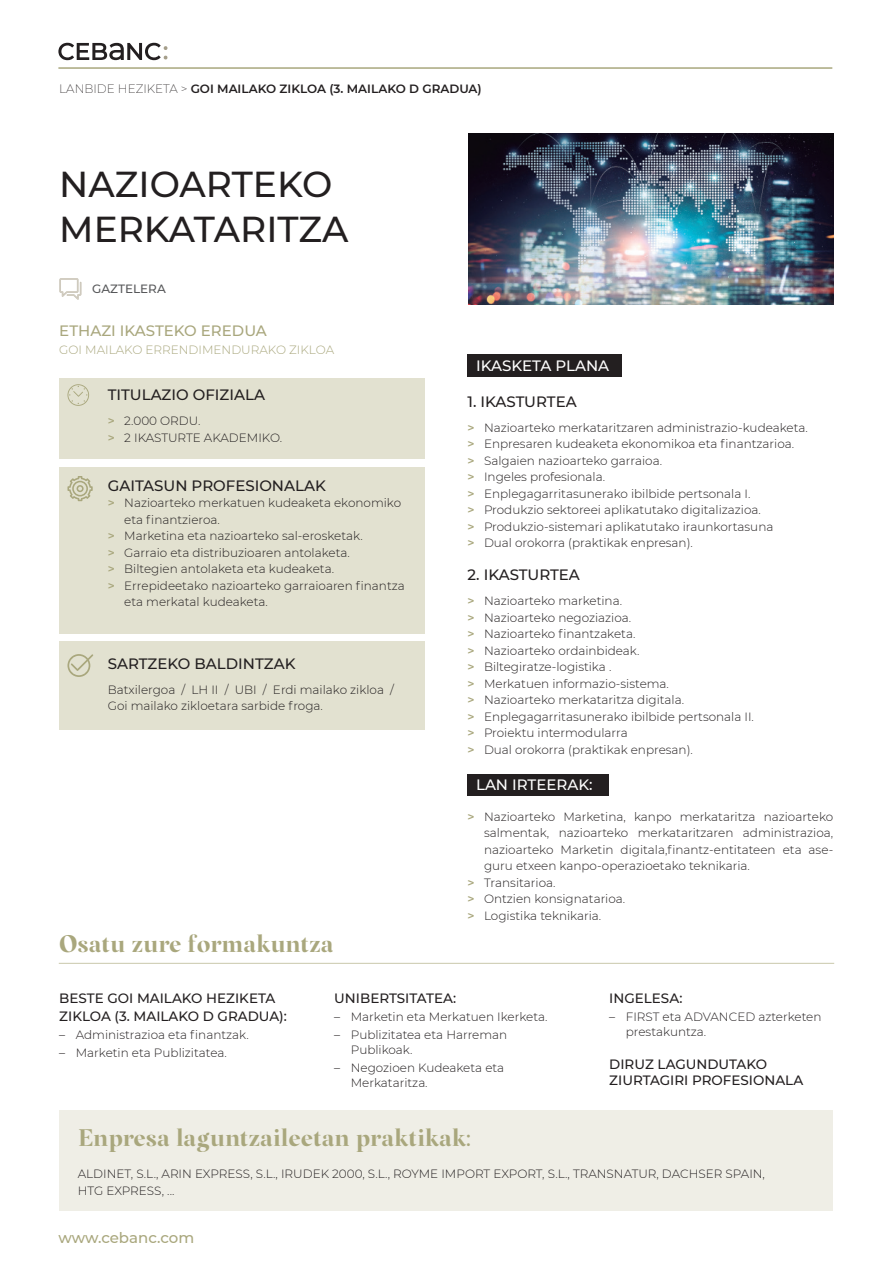
<style>
.page{position:relative;width:893px;height:1263px;background:#fff}
.page>*{position:absolute;margin:0;border:0;box-sizing:border-box;transform-origin:0 0}
.t1{font:500 36px/45px "Montserrat";color:#231f20}
.t2{font:700 24px "Margaret";letter-spacing:-.01em;color:#a9a77d}
.t3{font:500 15px "Montserrat";color:#231f20}
.t4{font:500 15px "Montserrat";color:#a9a77d}
.t5{font:500 15px "Montserrat";color:#fff}
.t6{font:500 13.5px/18px "Montserrat";color:#231f20}
.t7{font:300 12px/16.5px "Montserrat";color:#231f20}
.t8{font:600 12px "Montserrat";color:#231f20}
.t9{font:300 12px "Montserrat";color:#a9a77d}
.t10{font:500 12px "Montserrat";color:#57585a}
.s1{font-weight:200}
.s2{font-weight:600;color:#a9a77d}
</style>
<div class="page">
<hr style="left:58px;top:67px;width:774px;height:2px;background:#a9a77d">
<svg style="left:58px;top:43px;width:109px;height:17px"></svg>
<div style="left:59px;top:378px;width:366px;height:80px;background:#e2e1d0"></div>
<div style="left:59px;top:467px;width:366px;height:166px;background:#e2e1d0"></div>
<div style="left:59px;top:642px;width:366px;height:88px;background:#e2e1d0"></div>
<img style="left:469px;top:133px;width:364px;height:171px">
<div style="left:467px;top:354px;width:155px;height:23px;background:#231f20"></div>
<div style="left:467px;top:774px;width:142px;height:21px;background:#231f20"></div>
<svg style="left:67px;top:384px;width:22px;height:22px"></svg>
<svg style="left:67px;top:654px;width:26px;height:23px"></svg>
<svg style="left:67px;top:476px;width:26px;height:25px"></svg>
<hr style="left:59px;top:963px;width:775px;height:1px;background:#d0ceb5">
<svg style="left:59px;top:278px;width:22px;height:22px"></svg>
<div style="left:59px;top:1111px;width:774px;height:100px;background:#efeee6"></div>
<p class="t8" style="left:59px;top:80px;width:424px"><span class="s1">LANBIDE HEZIKETA &gt;</span> GOI MAILAKO ZIKLOA (3. MAILAKO D GRADUA)</p>
<h1 class="t1" style="left:59px;top:161px;width:291px">NAZIOARTEKO<br>MERKATARITZA</h1>
<p class="t10" style="left:92px;top:280px;width:75px">GAZTELERA</p>
<p class="t4" style="left:59px;top:320px;width:209px">ETHAZI IKASTEKO EREDUA</p>
<p class="t9" style="left:59px;top:341px;width:276px">GOI MAILAKO ERRENDIMENDURAKO ZIKLOA</p>
<p class="t3" style="left:108px;top:384px;width:159px">TITULAZIO OFIZIALA</p>
<p class="t7" style="left:108px;top:412px;width:176px"><span class="s2">&gt;</span> 2.000 ORDU.<br><span class="s2">&gt;</span> 2 IKASTURTE AKADEMIKO.</p>
<p class="t3" style="left:108px;top:475px;width:220px">GAITASUN PROFESIONALAK</p>
<p class="t7" style="left:108px;top:494px;width:295px"><span class="s2">&gt;</span> Nazioarteko merkatuen kudeaketa ekonomiko</p>
<p class="t7" style="left:124px;top:511px;width:97px">eta finantzieroa.</p>
<p class="t7" style="left:108px;top:527px;width:257px"><span class="s2">&gt;</span> Marketina eta nazioarteko sal-erosketak.</p>
<p class="t7" style="left:108px;top:544px;width:244px"><span class="s2">&gt;</span> Garraio eta distribuzioaren antolaketa.</p>
<p class="t7" style="left:108px;top:560px;width:228px"><span class="s2">&gt;</span> Biltegien antolaketa eta kudeaketa.</p>
<p class="t7" style="left:108px;top:577px;width:299px"><span class="s2">&gt;</span> Errepideetako nazioarteko garraioaren finantza</p>
<p class="t7" style="left:124px;top:593px;width:145px">eta merkatal kudeaketa.</p>
<p class="t3" style="left:108px;top:653px;width:189px">SARTZEKO BALDINTZAK</p>
<p class="t7" style="left:108px;top:681px;width:288px">Batxilergoa / LH II / UBI / Erdi mailako zikloa /<br>Goi mailako zikloetara sarbide froga.</p>
<h2 class="t2" style="left:59px;top:929px;width:277px">Osatu zure formakuntza</h2>
<p class="t5" style="left:476px;top:355px;width:135px">IKASKETA PLANA</p>
<p class="t3" style="left:467px;top:391px;width:111px">1. IKASTURTEA</p>
<p class="t7" style="left:467px;top:419px;width:342px"><span class="s2">&gt;</span> Nazioarteko merkataritzaren administrazio-kudeaketa. <span class="s2">&gt;</span> Enpresaren kudeaketa ekonomikoa eta finantzarioa.<br><span class="s2">&gt;</span> Salgaien nazioarteko garraioa.<br><span class="s2">&gt;</span> Ingeles profesionala.<br><span class="s2">&gt;</span> Enplegagarritasunerako ibilbide pertsonala I.<br><span class="s2">&gt;</span> Produkzio sektoreei aplikatutako digitalizazioa.<br><span class="s2">&gt;</span> Produkzio-sistemari aplikatutako iraunkortasuna<br><span class="s2">&gt;</span> Dual orokorra (praktikak enpresan).</p>
<p class="t3" style="left:467px;top:564px;width:114px">2. IKASTURTEA</p>
<p class="t7" style="left:467px;top:592px;width:288px"><span class="s2">&gt;</span> Nazioarteko marketina.<br><span class="s2">&gt;</span> Nazioarteko negoziazioa.<br><span class="s2">&gt;</span> Nazioarteko finantzaketa.<br><span class="s2">&gt;</span> Nazioarteko ordainbideak.<br><span class="s2">&gt;</span> Biltegiratze-logistika .<br><span class="s2">&gt;</span> Merkatuen informazio-sistema.<br><span class="s2">&gt;</span> Nazioarteko merkataritza digitala.<br><span class="s2">&gt;</span> Enplegagarritasunerako ibilbide pertsonala II. <span class="s2">&gt;</span> Proiektu intermodularra<br><span class="s2">&gt;</span> Dual orokorra (praktikak enpresan).</p>
<p class="t5" style="left:476px;top:775px;width:118px">LAN IRTEERAK:</p>
<p class="t7" style="left:467px;top:808px;width:367px"><span class="s2">&gt;</span> Nazioarteko Marketina, kanpo merkataritza nazioarteko</p>
<p class="t7" style="left:484px;top:824px;width:351px">salmentak, nazioarteko merkataritzaren administrazioa,</p>
<p class="t7" style="left:484px;top:841px;width:351px">nazioarteko Marketin digitala,finantz-entitateen eta ase-</p>
<p class="t7" style="left:484px;top:857px;width:267px">guru etxeen kanpo-operazioetako teknikaria.</p>
<p class="t7" style="left:467px;top:874px;width:89px"><span class="s2">&gt;</span> Transitarioa.</p>
<p class="t7" style="left:467px;top:890px;width:159px"><span class="s2">&gt;</span> Ontzien konsignatarioa.</p>
<p class="t7" style="left:467px;top:907px;width:135px"><span class="s2">&gt;</span> Logistika teknikaria.</p>
<p class="t6" style="left:59px;top:988px;width:229px">BESTE GOI MAILAKO HEZIKETA<br>ZIKLOA (3. MAILAKO D GRADUA):</p>
<p class="t7" style="left:59px;top:1026px;width:191px">– Administrazioa eta finantzak.</p>
<p class="t7" style="left:59px;top:1044px;width:169px">– Marketin eta Publizitatea.</p>
<p class="t6" style="left:334px;top:988px;width:124px">UNIBERTSITATEA:</p>
<p class="t7" style="left:334px;top:1008px;width:215px">– Marketin eta Merkatuen Ikerketa.</p>
<p class="t7" style="left:351px;top:1026px;width:158px;line-height:15px;text-indent:-16px">– Publizitatea eta Harreman<br>Publikoak.</p>
<p class="t7" style="left:351px;top:1059px;width:155px;line-height:15px;text-indent:-16px">– Negozioen Kudeaketa eta<br>Merkataritza.</p>
<p class="t6" style="left:609px;top:988px;width:75px">INGELESA:</p>
<p class="t7" style="left:626px;top:1008px;width:197px;line-height:15px;text-indent:-16px">– FIRST eta ADVANCED azterketen prestakuntza.</p>
<p class="t6" style="left:609px;top:1055px;width:195px;line-height:16.5px">DIRUZ LAGUNDUTAKO<br>ZIURTAGIRI PROFESIONALA</p>
<h2 class="t2" style="left:78px;top:1123px;width:395px">Enpresa laguntzaileetan praktikak:</h2>
<p class="t7" style="left:78px;top:1165px;width:689px">ALDINET, S.L., ARIN EXPRESS, S.L., IRUDEK 2000, S.L., ROYME IMPORT EXPORT, S.L., TRANSNATUR, DACHSER SPAIN,<br>HTG EXPRESS, ...</p>
<p class="t4" style="left:58px;top:1227px;width:137px">www.cebanc.com</p>
</div>
